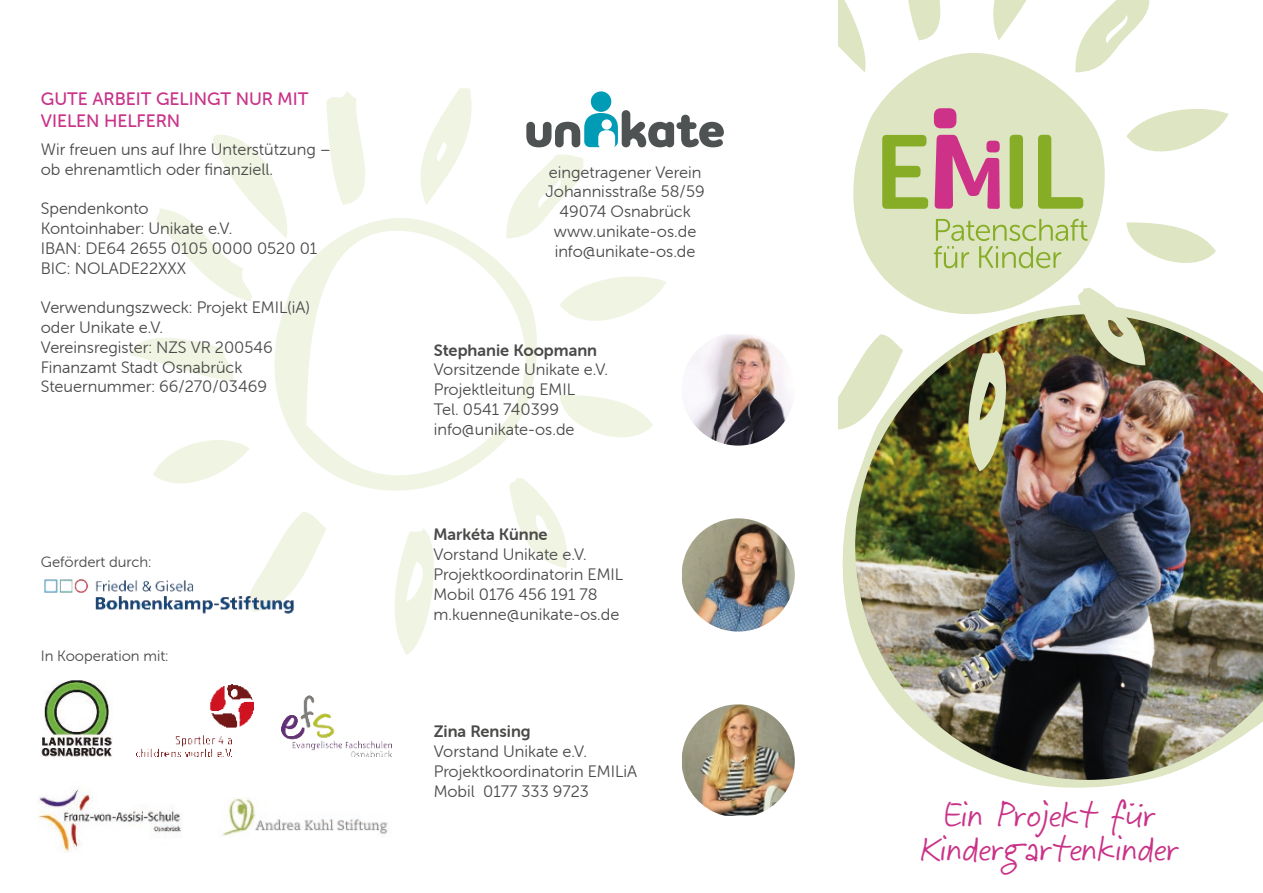
<style>
.page{position:relative;width:1263px;height:893px;background:#fff}
.page>*{position:absolute;margin:0;border:0;box-sizing:border-box;transform-origin:0 0}
.t1{font:36px/34.5px "Jeff Script";color:#c93288;text-align:center}
.t2{font:18px/21.6px "Museo Sans Rounded 500";color:#c93288}
.t3{font:16.5px/19.8px "Museo Sans Rounded 300";color:#4a4a49}
.t4{font:16.5px "Museo Sans Rounded 700";color:#4a4a49}
.t5{font:15px "Museo Sans Rounded 300";color:#4a4a49}
</style>
<div class="page">
<svg style="left:420px;top:88px;width:52px;height:117px"></svg>
<svg style="left:326px;top:92px;width:39px;height:113px"></svg>
<svg style="left:510px;top:154px;width:74px;height:62px"></svg>
<svg style="left:156px;top:135px;width:129px;height:167px"></svg>
<svg style="left:261px;top:213px;width:286px;height:278px"></svg>
<svg style="left:560px;top:276px;width:106px;height:45px"></svg>
<svg style="left:130px;top:338px;width:104px;height:44px"></svg>
<svg style="left:560px;top:395px;width:93px;height:42px"></svg>
<svg style="left:153px;top:440px;width:97px;height:44px"></svg>
<svg style="left:508px;top:478px;width:59px;height:90px"></svg>
<svg style="left:260px;top:512px;width:66px;height:71px"></svg>
<svg style="left:394px;top:528px;width:40px;height:127px"></svg>
<svg style="left:842px;top:313px;width:306px;height:475px"></svg>
<div style="left:591px;top:91px;width:20px;height:21px;background:#009cb5;border-radius:50%"></div>
<svg style="left:526px;top:110px;width:198px;height:37px"></svg>
<img style="left:682px;top:518px;width:113px;height:114px">
<img style="left:682px;top:704px;width:113px;height:112px">
<img style="left:44px;top:576px;width:254px;height:38px">
<img style="left:137px;top:684px;width:116px;height:73px">
<img style="left:37px;top:788px;width:146px;height:65px">
<img style="left:223px;top:798px;width:165px;height:38px">
<img style="left:281px;top:696px;width:110px;height:60px">
<img style="left:855px;top:314px;width:408px;height:466px">
<svg style="left:993px;top:0;width:34px;height:40px"></svg>
<svg style="left:908px;top:0;width:33px;height:40px"></svg>
<svg style="left:838px;top:0;width:26px;height:48px"></svg>
<svg style="left:1079px;top:0;width:71px;height:56px"></svg>
<svg style="left:840px;top:48px;width:270px;height:285px;fill:#dde5c2"></svg>
<svg style="left:1126px;top:109px;width:102px;height:43px"></svg>
<svg style="left:1126px;top:222px;width:90px;height:41px"></svg>
<svg style="left:1076px;top:288px;width:69px;height:77px"></svg>
<svg style="left:838px;top:334px;width:65px;height:96px"></svg>
<img style="left:959px;top:350px;width:57px;height:121px">
<svg style="left:934px;top:135px;width:66px;height:74px;background:#d37fa0"></svg>
<div style="left:986px;top:141px;width:14px;height:11px;background:#cd3288;border-radius:4px"></div>
<div style="left:934px;top:108px;width:22px;height:20px;background:#cd3288;border-radius:7px"></div>
<svg style="left:882px;top:135px;width:46px;height:74px;background:#abc467"></svg>
<div style="left:1010px;top:135px;width:13px;height:74px;background:#87ad27;border-radius:4px"></div>
<svg style="left:1038px;top:135px;width:45px;height:74px;background:#bace83"></svg>
<svg style="left:934px;top:219px;width:154px;height:49px;background:#ccdaa3"></svg>
<img style="left:688px;top:334px;width:104px;height:112px">
<img style="left:41px;top:680px;width:71px;height:77px">
<p class="t2" style="left:41px;top:88px;width:269px">GUTE ARBEIT GELINGT NUR MIT<br>VIELEN HELFERN</p>
<p class="t3" style="left:41px;top:139px;width:291px">Wir freuen uns auf Ihre Unterstützung – ob ehrenamtlich oder finanziell.</p>
<p class="t3" style="left:41px;top:199px;width:278px">Spendenkonto<br>Kontoinhaber: Unikate e.V.<br>IBAN: DE64 2655 0105 0000 0520 01<br>BIC: NOLADE22XXX</p>
<p class="t3" style="left:41px;top:298px;width:270px">Verwendungszweck: Projekt EMIL(iA) oder Unikate e.V.<br>Vereinsregister: NZS VR 200546<br>Finanzamt Stadt Osnabrück<br>Steuernummer: 66/270/03469</p>
<p class="t5" style="left:41px;top:554px;width:112px">Gefördert durch:</p>
<p class="t5" style="left:41px;top:648px;width:129px">In Kooperation mit:</p>
<p class="t3" style="left:545px;top:162px;width:161px;text-align:center">eingetragener Verein<br>Johannisstraße 58/59<br>49074 Osnabrück www.unikate-os.de info@unikate-os.de</p>
<p class="t4" style="left:434px;top:341px;width:165px">Stephanie Koopmann</p>
<p class="t3" style="left:434px;top:360px;width:176px">Vorsitzende Unikate e.V.<br>Projektleitung EMIL<br>Tel. 0541 740399 info@unikate-os.de</p>
<p class="t4" style="left:433px;top:525px;width:116px">Markéta Künne</p>
<p class="t3" style="left:433px;top:545px;width:191px">Vorstand Unikate e.V.<br>Projektkoordinatorin EMIL<br>Mobil 0176 456 191 78 m.kuenne@unikate-os.de</p>
<p class="t4" style="left:434px;top:722px;width:98px">Zina Rensing</p>
<p class="t3" style="left:434px;top:742px;width:205px">Vorstand Unikate e.V.<br>Projektkoordinatorin EMILiA<br>Mobil 0177 333 9723</p>
<h1 class="t1" style="left:921px;top:797px;width:260px">Ein Projekt für<br>Kindergartenkinder</h1>
</div>
